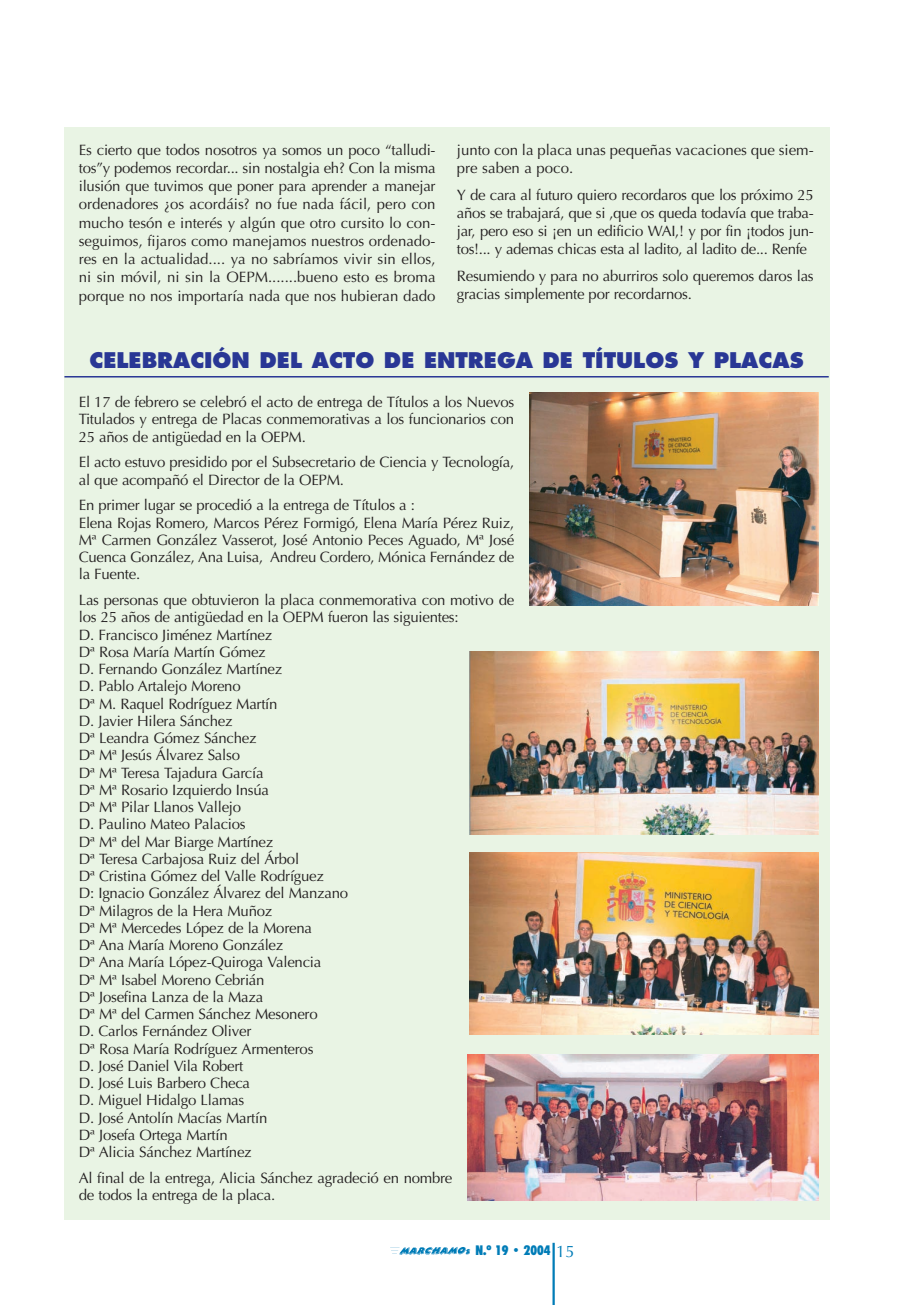
<style>
.page{position:relative;width:914px;height:1305px;background:#fff}
.page>*{position:absolute;margin:0;border:0;box-sizing:border-box;transform-origin:0 0}
.t1{font:800 21px "Futura";color:#293795}
.t2{font:15px/17.2px "Optima";letter-spacing:-.015em;color:#231f20}
.t3{font:900 condensed 13.5px "Futura BT";color:#007cb7}
.s1{font-family:"Optima";font-weight:400;font-stretch:normal;font-size:16.5px}
</style>
<div class="page">
<hr style="left:552px;top:1243px;width:2px;height:62px;background:#007cb7">
<img style="left:390px;top:1247px;width:81px;height:8px">
<div style="left:64px;top:128px;width:766px;height:1092px;background:#e9f4e4"></div>
<hr style="left:64px;top:376px;width:764px;height:2px;background:#293795">
<img style="left:529px;top:393px;width:289px;height:213px">
<img style="left:470px;top:652px;width:348px;height:183px">
<img style="left:470px;top:852px;width:348px;height:183px">
<img style="left:467px;top:1055px;width:351px;height:146px">
<p class="t2" style="left:79px;top:142px;width:358px;line-height:18.3px;text-align:justify">Es cierto que todos nosotros ya somos un poco “talludi&shy;tos”y podemos recordar... sin nostalgia eh? Con la misma ilusión que tuvimos que poner para aprender a manejar ordenadores ¿os acordáis? no fue nada fácil, pero con mucho tesón e interés y algún que otro cursito lo con&shy;seguimos, fijaros como manejamos nuestros ordenado&shy;res en la actualidad.... ya no sabríamos vivir sin ellos, ni sin móvil, ni sin la OEPM.......bueno esto es broma porque no nos importaría nada que nos hubieran dado</p>
<p class="t2" style="left:457px;top:142px;width:358px;line-height:18.3px">junto con la placa unas pequeñas vacaciones que siem&shy;pre saben a poco.</p>
<p class="t2" style="left:457px;top:187px;width:358px;line-height:18.3px;text-align:justify">Y de cara al futuro quiero recordaros que los próximo 25 años se trabajará, que si ,que os queda todavía que traba&shy;jar, pero eso si ¡en un edificio WAI,! y por fin ¡todos jun&shy;tos!... y ademas chicas esta al ladito, al ladito de... Renfe</p>
<p class="t2" style="left:457px;top:268px;width:358px;line-height:18.3px">Resumiendo y para no aburriros solo queremos daros las gracias simplemente por recordarnos.</p>
<h1 class="t1" style="left:90px;top:350px;width:715px">CELEBRACIÓN DEL ACTO DE ENTREGA DE TÍTULOS Y PLACAS</h1>
<p class="t2" style="left:79px;top:395px;width:437px;text-align:justify">El 17 de febrero se celebró el acto de entrega de Títulos a los Nuevos Titulados y entrega de Placas conmemorativas a los funcionarios con 25 años de antigüedad en la OEPM.</p>
<p class="t2" style="left:79px;top:455px;width:437px">El acto estuvo presidido por el Subsecretario de Ciencia y Tecnología, al que acompañó el Director de la OEPM.</p>
<p class="t2" style="left:79px;top:498px;width:437px">En primer lugar se procedió a la entrega de Títulos a :<br>Elena Rojas Romero, Marcos Pérez Formigó, Elena María Pérez Ruiz, Mª Carmen González Vasserot, José Antonio Peces Aguado, Mª José Cuenca González, Ana Luisa, Andreu Cordero, Mónica Fernández de la Fuente.</p>
<p class="t2" style="left:79px;top:593px;width:437px">Las personas que obtuvieron la placa conmemorativa con motivo de los 25 años de antigüedad en la OEPM fueron las siguientes:<br>D. Francisco Jiménez Martínez<br>Dª Rosa María Martín Gómez<br>D. Fernando González Martínez<br>D. Pablo Artalejo Moreno<br>Dª M. Raquel Rodríguez Martín<br>D. Javier Hilera Sánchez<br>Dª Leandra Gómez Sánchez<br>Dª Mª Jesús Álvarez Salso<br>Dª Mª Teresa Tajadura García<br>Dª Mª Rosario Izquierdo Insúa<br>Dª Mª Pilar Llanos Vallejo<br>D. Paulino Mateo Palacios<br>Dª Mª del Mar Biarge Martínez<br>Dª Teresa Carbajosa Ruiz del Árbol<br>Dª Cristina Gómez del Valle Rodríguez<br>D: Ignacio González Álvarez del Manzano<br>Dª Milagros de la Hera Muñoz<br>Dª Mª Mercedes López de la Morena<br>Dª Ana María Moreno González<br>Dª Ana María López-Quiroga Valencia<br>Dª Mª Isabel Moreno Cebrián<br>Dª Josefina Lanza de la Maza<br>Dª Mª del Carmen Sánchez Mesonero<br>D. Carlos Fernández Oliver<br>Dª Rosa María Rodríguez Armenteros<br>D. José Daniel Vila Robert<br>D. José Luis Barbero Checa<br>D. Miguel Hidalgo Llamas<br>D. José Antolín Macías Martín<br>Dª Josefa Ortega Martín<br>Dª Alicia Sánchez Martínez</p>
<p class="t2" style="left:79px;top:1171px;width:375px">Al final de la entrega, Alicia Sánchez agradeció en nombre de todos la entrega de la placa.</p>
<p class="t3" style="left:475px;top:1244px;width:101px">N.º 19 • 2004 <span class="s1">15</span></p>
</div>
